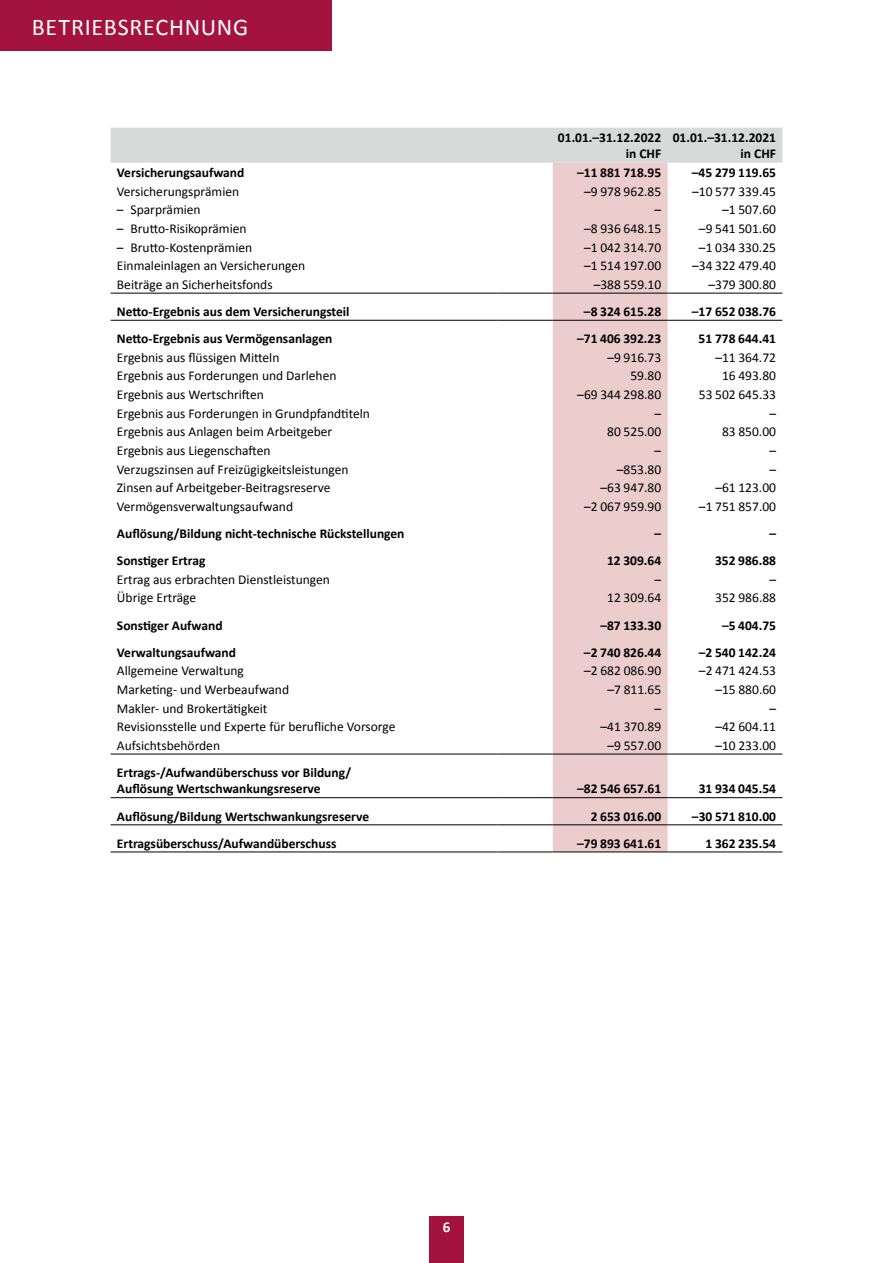
<style>
.page{position:relative;width:893px;height:1263px;background:#fff}
.page>*{position:absolute;margin:0;border:0;box-sizing:border-box;transform-origin:0 0}
.Rubriktitel{font:24px "Calibri";letter-spacing:.03em;color:#fff}
.t1{font:700 15px "Calibri";color:#fff}
.Tab_GT{font:13.5px "Calibri";color:#000}
.Tab_Zahl{font:13.5px "Calibri";color:#000}
.Tab_UT1_fett{font:700 13.5px/16.5px "Calibri";color:#000}
.Tab_Zahl_fett{font:700 13.5px "Calibri";color:#000}
.Tab_Kopf{font:700 13.5px "Calibri";color:#000}
</style>
<div class="page">
<div style="left:429px;top:1216px;width:34px;height:47px;background:#a41240"></div>
<div style="left:0;top:0;width:332px;height:51px;background:#a41240"></div>
<div style="left:111px;top:128px;width:671px;height:35px;background:#d8dada"></div>
<div style="left:553px;top:163px;width:115px;height:688px;background:#ebcdce"></div>
<hr style="left:111px;top:824px;width:386px;height:1px;background:#000">
<hr style="left:497px;top:824px;width:56px;height:1px;background:#000">
<hr style="left:497px;top:293px;width:56px;height:1px;background:#000">
<hr style="left:497px;top:754px;width:56px;height:1px;background:#000">
<hr style="left:497px;top:320px;width:56px;height:1px;background:#000">
<hr style="left:553px;top:824px;width:115px;height:1px;background:#000">
<hr style="left:668px;top:824px;width:114px;height:1px;background:#000">
<hr style="left:111px;top:851px;width:386px;height:1px;background:#000">
<hr style="left:497px;top:851px;width:56px;height:1px;background:#000">
<hr style="left:497px;top:797px;width:56px;height:1px;background:#000">
<hr style="left:553px;top:797px;width:115px;height:1px;background:#000">
<hr style="left:668px;top:797px;width:114px;height:1px;background:#000">
<hr style="left:553px;top:293px;width:115px;height:1px;background:#000">
<hr style="left:668px;top:293px;width:114px;height:1px;background:#000">
<hr style="left:553px;top:320px;width:115px;height:1px;background:#000">
<hr style="left:668px;top:320px;width:114px;height:1px;background:#000">
<hr style="left:553px;top:754px;width:115px;height:1px;background:#000">
<hr style="left:668px;top:754px;width:114px;height:1px;background:#000">
<hr style="left:553px;top:851px;width:115px;height:1px;background:#000">
<hr style="left:668px;top:851px;width:114px;height:1px;background:#000">
<hr style="left:111px;top:293px;width:386px;height:1px;background:#000">
<hr style="left:111px;top:320px;width:386px;height:1px;background:#000">
<hr style="left:111px;top:754px;width:386px;height:1px;background:#000">
<hr style="left:111px;top:797px;width:386px;height:1px;background:#000">
<p class="Rubriktitel" style="left:32px;top:11px;width:218px">BETRIEBSRECHNUNG</p>
<p class="Tab_Kopf" style="left:558px;top:129px;width:105px">01.01.–31.12.2022</p>
<p class="Tab_Kopf" style="left:626px;top:145px;width:37px">in CHF</p>
<p class="Tab_Kopf" style="left:673px;top:129px;width:105px">01.01.–31.12.2021</p>
<p class="Tab_Kopf" style="left:741px;top:145px;width:37px">in CHF</p>
<p class="Tab_UT1_fett" style="left:117px;top:164px;width:129px">Versicherungsaufwand</p>
<p class="Tab_Zahl_fett" style="left:577px;top:164px;width:86px">–11 881 718.95</p>
<p class="Tab_Zahl_fett" style="left:692px;top:164px;width:86px">–45 279 119.65</p>
<p class="Tab_GT" style="left:117px;top:183px;width:124px">Versicherungsprämien</p>
<p class="Tab_Zahl" style="left:584px;top:183px;width:79px">–9 978 962.85</p>
<p class="Tab_Zahl" style="left:692px;top:183px;width:85px">–10 577 339.45</p>
<p class="Tab_GT" style="left:117px;top:201px;width:85px">– Sparprämien</p>
<p class="Tab_Zahl" style="left:654px;top:201px;width:8px">–</p>
<p class="Tab_Zahl" style="left:722px;top:201px;width:55px">–1 507.60</p>
<p class="Tab_GT" style="left:117px;top:220px;width:131px">– Brutto-Risikoprämien</p>
<p class="Tab_Zahl" style="left:584px;top:220px;width:79px">–8 936 648.15</p>
<p class="Tab_Zahl" style="left:699px;top:220px;width:79px">–9 541 501.60</p>
<p class="Tab_GT" style="left:117px;top:239px;width:137px">– Brutto-Kostenprämien</p>
<p class="Tab_Zahl" style="left:584px;top:239px;width:79px">–1 042 314.70</p>
<p class="Tab_Zahl" style="left:699px;top:239px;width:79px">–1 034 330.25</p>
<p class="Tab_GT" style="left:117px;top:257px;width:190px">Einmaleinlagen an Versicherungen</p>
<p class="Tab_Zahl" style="left:584px;top:257px;width:79px">–1 514 197.00</p>
<p class="Tab_Zahl" style="left:692px;top:257px;width:85px">–34 322 479.40</p>
<p class="Tab_GT" style="left:117px;top:276px;width:157px">Beiträge an Sicherheitsfonds</p>
<p class="Tab_Zahl" style="left:594px;top:276px;width:69px">–388 559.10</p>
<p class="Tab_Zahl" style="left:708px;top:276px;width:69px">–379 300.80</p>
<p class="Tab_UT1_fett" style="left:117px;top:303px;width:234px">Netto-Ergebnis aus dem Versicherungsteil</p>
<p class="Tab_Zahl_fett" style="left:584px;top:303px;width:79px">–8 324 615.28</p>
<p class="Tab_Zahl_fett" style="left:692px;top:303px;width:86px">–17 652 038.76</p>
<p class="Tab_UT1_fett" style="left:117px;top:330px;width:217px">Netto-Ergebnis aus Vermögensanlagen</p>
<p class="Tab_Zahl_fett" style="left:577px;top:330px;width:86px">–71 406 392.23</p>
<p class="Tab_Zahl_fett" style="left:699px;top:330px;width:79px">51 778 644.41</p>
<p class="Tab_GT" style="left:117px;top:349px;width:164px">Ergebnis aus flüssigen Mitteln</p>
<p class="Tab_Zahl" style="left:607px;top:349px;width:55px">–9 916.73</p>
<p class="Tab_Zahl" style="left:715px;top:349px;width:62px">–11 364.72</p>
<p class="Tab_GT" style="left:117px;top:367px;width:221px">Ergebnis aus Forderungen und Darlehen</p>
<p class="Tab_Zahl" style="left:630px;top:367px;width:32px">59.80</p>
<p class="Tab_Zahl" style="left:722px;top:367px;width:56px">16 493.80</p>
<p class="Tab_GT" style="left:117px;top:386px;width:148px">Ergebnis aus Wertschriften</p>
<p class="Tab_Zahl" style="left:577px;top:386px;width:85px">–69 344 298.80</p>
<p class="Tab_Zahl" style="left:699px;top:386px;width:79px">53 502 645.33</p>
<p class="Tab_GT" style="left:117px;top:405px;width:255px">Ergebnis aus Forderungen in Grundpfandtiteln</p>
<p class="Tab_Zahl" style="left:654px;top:405px;width:8px">–</p>
<p class="Tab_Zahl" style="left:769px;top:405px;width:8px">–</p>
<p class="Tab_GT" style="left:117px;top:423px;width:217px">Ergebnis aus Anlagen beim Arbeitgeber</p>
<p class="Tab_Zahl" style="left:607px;top:423px;width:56px">80 525.00</p>
<p class="Tab_Zahl" style="left:722px;top:423px;width:56px">83 850.00</p>
<p class="Tab_GT" style="left:117px;top:442px;width:155px">Ergebnis aus Liegenschaften</p>
<p class="Tab_Zahl" style="left:654px;top:442px;width:8px">–</p>
<p class="Tab_Zahl" style="left:769px;top:442px;width:8px">–</p>
<p class="Tab_GT" style="left:117px;top:461px;width:233px">Verzugszinsen auf Freizügigkeitsleistungen</p>
<p class="Tab_Zahl" style="left:617px;top:461px;width:46px">–853.80</p>
<p class="Tab_Zahl" style="left:769px;top:461px;width:8px">–</p>
<p class="Tab_GT" style="left:117px;top:479px;width:215px">Zinsen auf Arbeitgeber-Beitragsreserve</p>
<p class="Tab_Zahl" style="left:600px;top:479px;width:62px">–63 947.80</p>
<p class="Tab_Zahl" style="left:715px;top:479px;width:62px">–61 123.00</p>
<p class="Tab_GT" style="left:117px;top:498px;width:178px">Vermögensverwaltungsaufwand</p>
<p class="Tab_Zahl" style="left:584px;top:498px;width:79px">–2 067 959.90</p>
<p class="Tab_Zahl" style="left:699px;top:498px;width:79px">–1 751 857.00</p>
<p class="Tab_UT1_fett" style="left:117px;top:525px;width:289px">Auflösung/Bildung nicht-technische Rückstellungen</p>
<p class="Tab_Zahl_fett" style="left:654px;top:525px;width:8px">–</p>
<p class="Tab_Zahl_fett" style="left:769px;top:525px;width:8px">–</p>
<p class="Tab_UT1_fett" style="left:117px;top:552px;width:90px">Sonstiger Ertrag</p>
<p class="Tab_Zahl_fett" style="left:607px;top:552px;width:56px">12 309.64</p>
<p class="Tab_Zahl_fett" style="left:715px;top:552px;width:63px">352 986.88</p>
<p class="Tab_GT" style="left:117px;top:571px;width:215px">Ertrag aus erbrachten Dienstleistungen</p>
<p class="Tab_Zahl" style="left:654px;top:571px;width:8px">–</p>
<p class="Tab_Zahl" style="left:769px;top:571px;width:8px">–</p>
<p class="Tab_GT" style="left:117px;top:589px;width:81px">Übrige Erträge</p>
<p class="Tab_Zahl" style="left:607px;top:589px;width:56px">12 309.64</p>
<p class="Tab_Zahl" style="left:715px;top:589px;width:62px">352 986.88</p>
<p class="Tab_UT1_fett" style="left:117px;top:617px;width:107px">Sonstiger Aufwand</p>
<p class="Tab_Zahl_fett" style="left:600px;top:616px;width:62px">–87 133.30</p>
<p class="Tab_Zahl_fett" style="left:722px;top:616px;width:56px">–5 404.75</p>
<p class="Tab_UT1_fett" style="left:117px;top:644px;width:121px">Verwaltungsaufwand</p>
<p class="Tab_Zahl_fett" style="left:584px;top:643px;width:79px">–2 740 826.44</p>
<p class="Tab_Zahl_fett" style="left:699px;top:643px;width:79px">–2 540 142.24</p>
<p class="Tab_GT" style="left:117px;top:662px;width:129px">Allgemeine Verwaltung</p>
<p class="Tab_Zahl" style="left:584px;top:662px;width:79px">–2 682 086.90</p>
<p class="Tab_Zahl" style="left:699px;top:662px;width:79px">–2 471 424.53</p>
<p class="Tab_GT" style="left:117px;top:681px;width:174px">Marketing- und Werbeaufwand</p>
<p class="Tab_Zahl" style="left:607px;top:681px;width:55px">–7 811.65</p>
<p class="Tab_Zahl" style="left:715px;top:681px;width:62px">–15 880.60</p>
<p class="Tab_GT" style="left:117px;top:699px;width:152px">Makler- und Brokertätigkeit</p>
<p class="Tab_Zahl" style="left:654px;top:699px;width:8px">–</p>
<p class="Tab_Zahl" style="left:769px;top:699px;width:8px">–</p>
<p class="Tab_GT" style="left:117px;top:718px;width:280px">Revisionsstelle und Experte für berufliche Vorsorge</p>
<p class="Tab_Zahl" style="left:600px;top:718px;width:62px">–41 370.89</p>
<p class="Tab_Zahl" style="left:715px;top:718px;width:62px">–42 604.11</p>
<p class="Tab_GT" style="left:117px;top:737px;width:105px">Aufsichtsbehörden</p>
<p class="Tab_Zahl" style="left:607px;top:737px;width:55px">–9 557.00</p>
<p class="Tab_Zahl" style="left:715px;top:737px;width:62px">–10 233.00</p>
<p class="Tab_UT1_fett" style="left:117px;top:764px;width:236px">Ertrags-/Aufwandüberschuss vor Bildung/<br>Auflösung Wertschwankungsreserve</p>
<p class="Tab_Zahl_fett" style="left:577px;top:780px;width:86px">–82 546 657.61</p>
<p class="Tab_Zahl_fett" style="left:699px;top:780px;width:79px">31 934 045.54</p>
<p class="Tab_UT1_fett" style="left:117px;top:808px;width:254px">Auflösung/Bildung Wertschwankungsreserve</p>
<p class="Tab_Zahl_fett" style="left:591px;top:807px;width:72px">2 653 016.00</p>
<p class="Tab_Zahl_fett" style="left:692px;top:807px;width:86px">–30 571 810.00</p>
<p class="Tab_UT1_fett" style="left:117px;top:835px;width:221px">Ertragsüberschuss/Aufwandüberschuss</p>
<p class="Tab_Zahl_fett" style="left:577px;top:835px;width:86px">–79 893 641.61</p>
<p class="Tab_Zahl_fett" style="left:705px;top:835px;width:72px">1 362 235.54</p>
<p class="t1" style="left:443px;top:1217px;width:9px">6</p>
</div>
